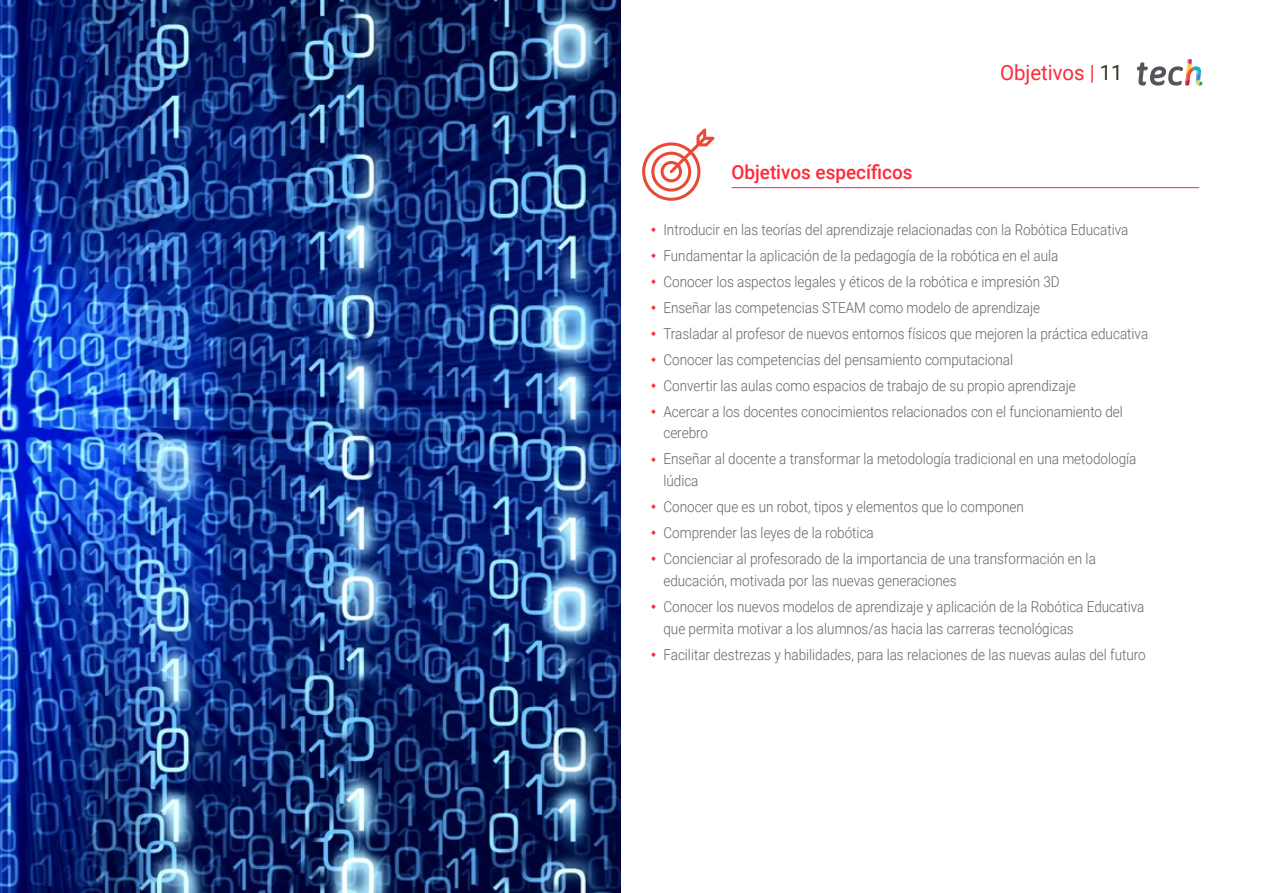
<style>
.page{position:relative;width:1263px;height:893px;background:#fff}
.page>*{position:absolute;margin:0;border:0;box-sizing:border-box;transform-origin:0 0}
.t1{font:21px "Roboto";color:#ff293a}
.t2{font:500 19.5px "Roboto";color:#ff293a}
.t3{font:300 15px/26px "Roboto";color:#61646a;scale:.9 1}
.s1{color:#312e20}
</style>
<div class="page">
<hr style="left:731px;top:187px;width:468px;height:1px;background:#ff293a">
<svg style="left:642px;top:128px;width:72px;height:73px"></svg>
<img style="left:0;top:0;width:621px;height:893px">
<svg style="left:1137px;top:59px;width:65px;height:27px"></svg>
<h2 class="t2" style="left:731px;top:159px;width:183px">Objetivos específicos</h2>
<h1 class="t1" style="left:1000px;top:57px;width:124px">Objetivos | <span class="s1">11</span></h1>
<p class="t3" style="left:663px;top:216px;width:540px">Introducir en las teorías del aprendizaje relacionadas con la Robótica Educativa Fundamentar la aplicación de la pedagogía de la robótica en el aula<br>Conocer los aspectos legales y éticos de la robótica e impresión 3D<br>Enseñar las competencias STEAM como modelo de aprendizaje<br>Trasladar al profesor de nuevos entornos físicos que mejoren la práctica educativa Conocer las competencias del pensamiento computacional<br>Convertir las aulas como espacios de trabajo de su propio aprendizaje<br>Acercar a los docentes conocimientos relacionados con el funcionamiento del</p>
<p class="t3" style="left:663px;top:419px;width:527px">cerebro<br>Enseñar al docente a transformar la metodología tradicional en una metodología</p>
<p class="t3" style="left:663px;top:467px;width:482px">lúdica<br>Conocer que es un robot, tipos y elementos que lo componen Comprender las leyes de la robótica<br>Concienciar al profesorado de la importancia de una transformación en la</p>
<p class="t3" style="left:663px;top:567px;width:536px">educación, motivada por las nuevas generaciones<br>Conocer los nuevos modelos de aprendizaje y aplicación de la Robótica Educativa</p>
<p class="t3" style="left:663px;top:615px;width:537px">que permita motivar a los alumnos/as hacia las carreras tecnológicas<br>Facilitar destrezas y habilidades, para las relaciones de las nuevas aulas del futuro</p>
</div>
